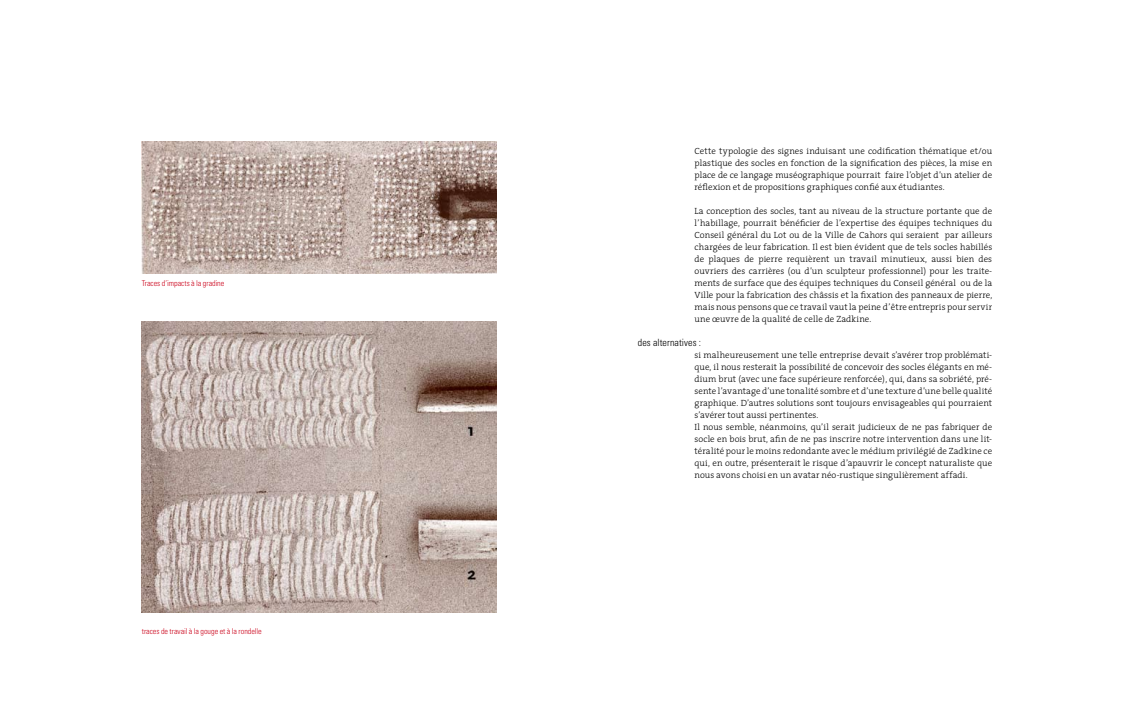
<style>
.page{position:relative;width:1134px;height:709px;background:#fff}
.page>*{position:absolute;margin:0;border:0;box-sizing:border-box;transform-origin:0 0}
.t1{font:300 condensed 10px "Univers";letter-spacing:.01em;color:#000}
.t2{font:300 9px/12px "The Serif";letter-spacing:.005em;color:#000;text-align:justify}
.t3{font:300 condensed 8px "Univers";letter-spacing:-.005em;color:#cc071e}
</style>
<div class="page">
<img style="left:142px;top:142px;width:354px;height:131px">
<img style="left:142px;top:322px;width:354px;height:290px">
<p class="t3" style="left:142px;top:278px;width:84px">Traces d’impacts à la gradine</p>
<p class="t3" style="left:142px;top:626px;width:121px">traces de travail à la gouge et à la rondelle</p>
<p class="t2" style="left:694px;top:144px;width:299px">Cette typologie des signes induisant une codification thématique et/ou plastique des socles en fonction de la signification des pièces, la mise en place de ce langage muséographique pourrait faire l’objet d’un atelier de réflexion et de propositions graphiques confié aux étudiantes.</p>
<p class="t2" style="left:694px;top:204px;width:299px">La conception des socles, tant au niveau de la structure portante que de l’habillage, pourrait bénéficier de l’expertise des équipes techniques du Conseil général du Lot ou de la Ville de Cahors qui seraient par ailleurs chargées de leur fabrication. Il est bien évident que de tels socles habillés de plaques de pierre requièrent un travail minutieux, aussi bien des ouvriers des carrières (ou d’un sculpteur professionnel) pour les traite&shy;ments de surface que des équipes techniques du Conseil général ou de la Ville pour la fabrication des châssis et la fixation des panneaux de pierre, mais nous pensons que ce travail vaut la peine d’être entrepris pour servir une œuvre de la qualité de celle de Zadkine.</p>
<p class="t1" style="left:638px;top:336px;width:65px">des alternatives :</p>
<p class="t2" style="left:694px;top:348px;width:299px;text-align:left">si malheureusement une telle entreprise devait s’avérer trop problémati&shy;que, il nous resterait la possibilité de concevoir des socles élégants en mé&shy;dium brut (avec une face supérieure renforcée), qui, dans sa sobriété, pré&shy;sente l’avantage d’une tonalité sombre et d’une texture d’une belle qualité graphique. D’autres solutions sont toujours envisageables qui pourraient s’avérer tout aussi pertinentes.<br>Il nous semble, néanmoins, qu’il serait judicieux de ne pas fabriquer de socle en bois brut, afin de ne pas inscrire notre intervention dans une lit&shy;téralité pour le moins redondante avec le médium privilégié de Zadkine ce qui, en outre, présenterait le risque d’apauvrir le concept naturaliste que nous avons choisi en un avatar néo-rustique singulièrement affadi.</p>
</div>
